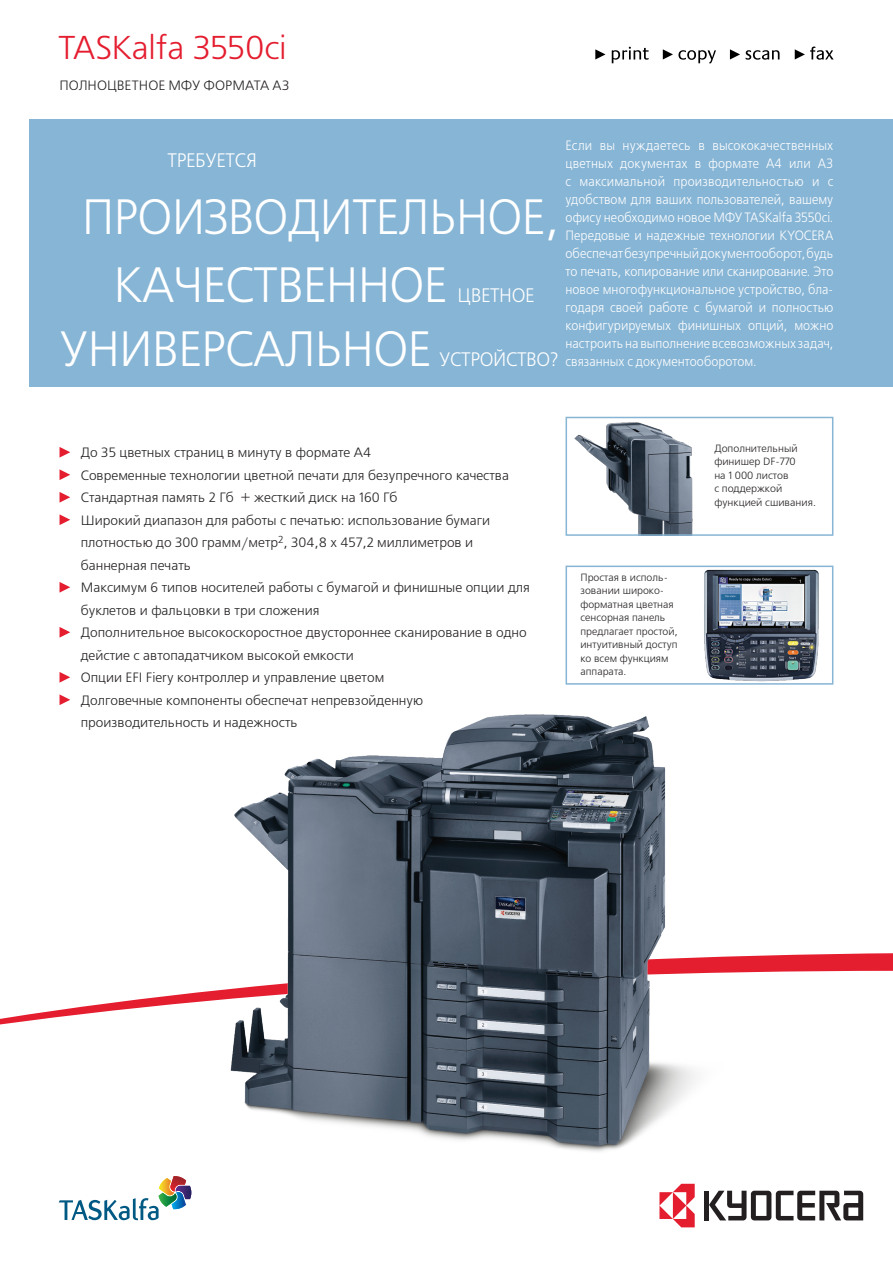
<style>
.page{position:relative;width:893px;height:1263px;background:#fff}
.page>*{position:absolute;margin:0;border:0;box-sizing:border-box;transform-origin:0 0}
.t1{font:49.5px "Free Set C";letter-spacing:-.02em;color:#fff;scale:.95 1}
.t2{font:33px "Free Set C";letter-spacing:-.02em;color:#e41d2f}
.t3{font:19.5px "Free Set C";color:#fff;scale:.95 1}
.t4{font:13.5px/22.5px "Free Set C";color:#231f20}
.t5{font:13.5px/18px "Free Set C";color:#fff;text-align:justify;scale:.92 1}
.t6{font:10.5px/13.5px "Free Set C";color:#231f20}
</style>
<div class="page">
<div style="left:30px;top:119px;width:863px;height:268px;background:#87b5d5"></div>
<svg style="left:737px;top:953px;width:156px;height:18px;background:#e63041"></svg>
<svg style="left:0;top:971px;width:864px;height:226px"></svg>
<img style="left:195px;top:714px;width:542px;height:479px">
<img style="left:574px;top:422px;width:119px;height:111px">
<img style="left:704px;top:569px;width:115px;height:113px">
<div style="left:704px;top:1191px;width:5px;height:29px;background:#231f20"></div>
<svg style="left:709px;top:1191px;width:154px;height:29px"></svg>
<svg style="left:659px;top:1184px;width:36px;height:43px"></svg>
<svg style="left:795px;top:47px;width:38px;height:13px"></svg>
<svg style="left:746px;top:50px;width:33px;height:10px"></svg>
<svg style="left:595px;top:49px;width:10px;height:11px"></svg>
<svg style="left:663px;top:49px;width:53px;height:14px"></svg>
<svg style="left:612px;top:47px;width:37px;height:16px"></svg>
<svg style="left:730px;top:49px;width:10px;height:11px"></svg>
<svg style="left:60px;top:447px;width:10px;height:11px"></svg>
<svg style="left:60px;top:469px;width:10px;height:11px"></svg>
<svg style="left:60px;top:492px;width:10px;height:11px"></svg>
<svg style="left:60px;top:514px;width:10px;height:11px"></svg>
<svg style="left:60px;top:582px;width:10px;height:11px"></svg>
<svg style="left:60px;top:627px;width:10px;height:11px"></svg>
<svg style="left:60px;top:672px;width:10px;height:11px"></svg>
<svg style="left:60px;top:694px;width:10px;height:11px"></svg>
<div style="left:566px;top:417px;width:267px;height:119px;border:2px solid #87b5d5"></div>
<div style="left:566px;top:566px;width:267px;height:119px;border:2px solid #87b5d5"></div>
<svg style="left:59px;top:1176px;width:132px;height:44px"></svg>
<h2 class="t2" style="left:58px;top:30px;width:230px">TASKalfa 3550ci</h2>
<p class="t4" style="left:60px;top:75px;width:232px">ПОЛНОЦВЕТНОЕ МФУ ФОРМАТА A3</p>
<h3 class="t3" style="left:168px;top:150px;width:52px">Тре буетс</h3>
<h3 class="t3" style="left:246px;top:150px;width:13px">я</h3>
<h1 class="t1" style="left:82px;top:191px;width:31px">про</h1>
<h1 class="t1" style="left:172px;top:191px;width:91px">извод</h1>
<h1 class="t1" style="left:320px;top:191px;width:254px">ител ьное,</h1>
<h1 class="t1" style="left:114px;top:259px;width:123px">качественное</h1>
<h3 class="t3" style="left:458px;top:285px;width:13px">цветное</h3>
<h1 class="t1" style="left:60px;top:323px;width:126px">универсал</h1>
<h1 class="t1" style="left:315px;top:323px;width:59px">ьное</h1>
<h3 class="t3" style="left:439px;top:349px;width:13px">устро</h3>
<h3 class="t3" style="left:493px;top:349px;width:26px">йство</h3>
<h3 class="t3" style="left:550px;top:349px;width:10px">?</h3>
<p class="t5" style="left:566px;top:137px;width:293px">Если вы нуждаетесь в высококачественных цветных документах в формате A4 или A3 с максимальной производительностью и с удобством для ваших пользователей, вашему офису необходимо новое МФУ TASKalfa 3550ci.<br>Передовые и надежные технологии KYOCERA обеспечат безупречный документооборот, будь то печать, копирование или сканирование. Это новое многофункциональное устройство, бла&shy;годаря своей работе с бумагой и полностью конфигурируемых финишных опций, можно настроить на выполнение всевозможных задач, связанных с документооборотом.</p>
<p class="t4" style="left:81px;top:442px;width:451px">До 35 цветных страниц в минуту в формате А4<br>Современные технологии цветной печати для безупречного качества Стандартная память 2 Гб + жесткий диск на 160 Гб<br>Широкий диапазон для работы с печатью: использование бумаги плотностью до 300 грамм/метр<sup>2</sup>, 304,8 x 457,2 миллиметров и баннерная печать<br>Максимум 6 типов носителей работы с бумагой и финишные опции для буклетов и фальцовки в три сложения<br>Дополнительное высокоскоростное двустороннее сканирование в одно дейстие c автопадатчиком высокой емкости<br>Опции EFI Fiery контроллер и управление цветом<br>Долговечные компоненты обеспечат непревзойденную производительность и надежность</p>
<p class="t6" style="left:580px;top:571px;width:99px">Простая в исполь&shy;зовании широко&shy;форматная цветная сенсорная панель предлагает простой, интуитивный доступ ко всем функциям аппарата.</p>
<p class="t6" style="left:714px;top:442px;width:103px">Дополнительный финишер DF-770<br>на 1 000 листов<br>с поддержкой функцией сшивания.</p>
</div>
